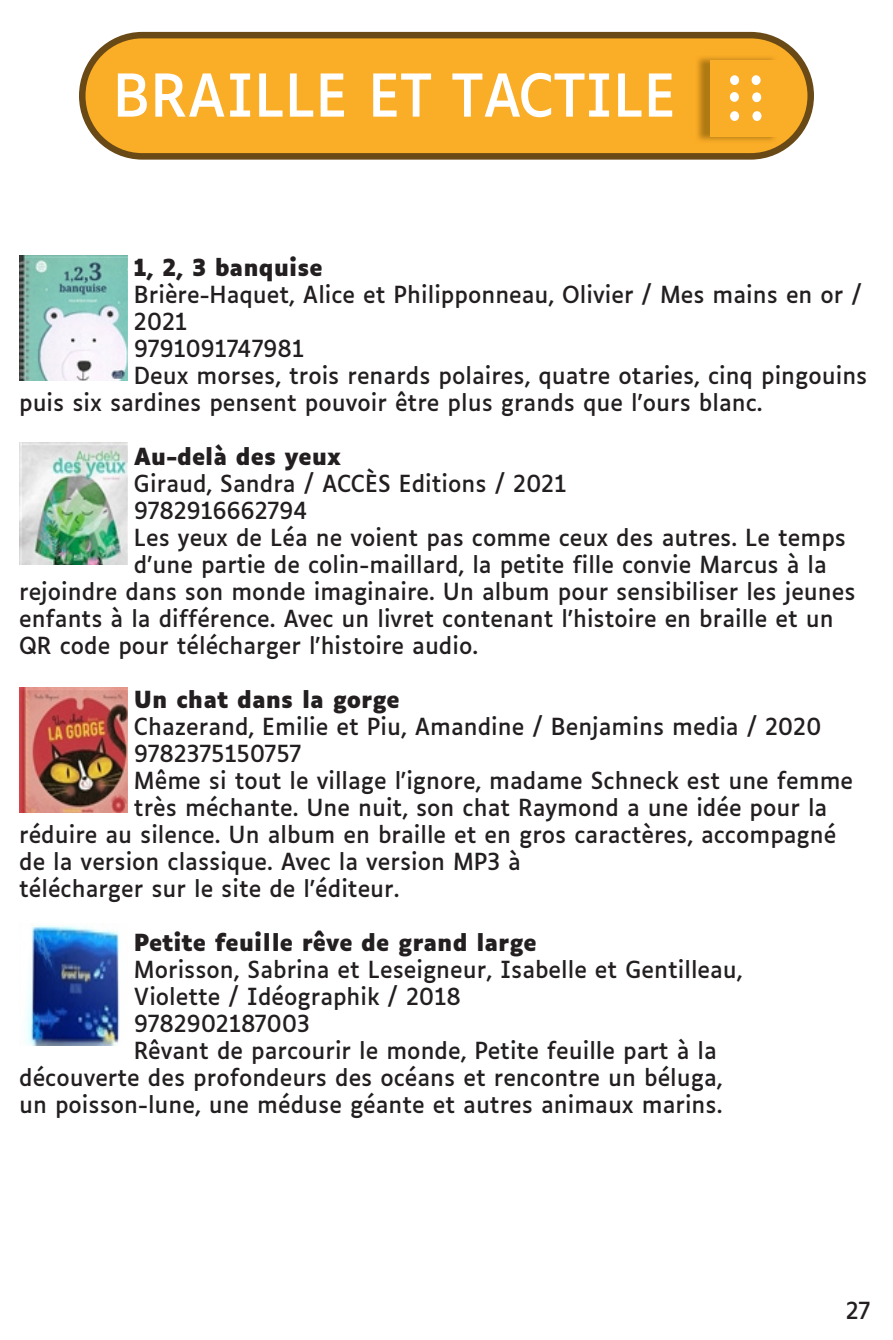
<style>
.page{position:relative;width:893px;height:1340px;background:#fff}
.page>*{position:absolute;margin:0;border:0;box-sizing:border-box;transform-origin:0 0}
.t1{font:56.48px "Luciole";color:#fff}
.résumé{font:22.5px/27px "Luciole";color:#231f20}
.Titre_livre{font:700 22.5px "Luciole";color:#231f20}
.résumé-2{font:22.5px "Luciole";letter-spacing:-.02em;color:#231f20}
</style>
<div class="page">
<img style="left:19px;top:255px;width:109px;height:126px">
<img style="left:19px;top:442px;width:109px;height:123px">
<img style="left:19px;top:687px;width:109px;height:125px">
<img style="left:26px;top:923px;width:94px;height:122px">
<div style="left:84px;top:35px;width:727px;height:121px;background:#faad26;border-radius:60px"></div>
<div style="left:79px;top:32px;width:735px;height:128px;border:7px solid #694915;border-radius:60px"></div>
<img style="left:697px;top:57px;width:78px;height:84px">
<div style="left:710px;top:60px;width:71px;height:76px;background:#faad26"></div>
<div style="left:730px;top:75px;width:9px;height:10px;background:#fff;border-radius:50%"></div>
<div style="left:730px;top:92px;width:9px;height:10px;background:#fff;border-radius:50%"></div>
<div style="left:730px;top:111px;width:9px;height:10px;background:#fff;border-radius:50%"></div>
<div style="left:752px;top:75px;width:9px;height:10px;background:#fff;border-radius:50%"></div>
<div style="left:752px;top:92px;width:9px;height:10px;background:#fff;border-radius:50%"></div>
<div style="left:752px;top:111px;width:9px;height:10px;background:#fff;border-radius:50%"></div>
<h1 class="t1" style="left:113px;top:44px;width:565px">BRAILLE ET TACTILE</h1>
<p class="Titre_livre" style="left:134px;top:255px;width:190px">1, 2, 3 banquise</p>
<p class="résumé" style="left:134px;top:279px;width:729px">Brière-Haquet, Alice et Philipponneau, Olivier / Mes mains en or /<br>2021</p>
<p class="résumé-2" style="left:134px;top:328px;width:172px">9791091747981</p>
<p class="résumé" style="left:19px;top:360px;width:850px;text-indent:115px">Deux morses, trois renards polaires, quatre otaries, cinq pingouins puis six sardines pensent pouvoir être plus grands que l'ours blanc.</p>
<p class="Titre_livre" style="left:134px;top:444px;width:209px">Au-delà des yeux</p>
<p class="résumé" style="left:134px;top:468px;width:434px">Giraud, Sandra / ACCÈS Editions / 2021</p>
<p class="résumé-2" style="left:134px;top:490px;width:175px">9782916662794</p>
<p class="résumé" style="left:134px;top:522px;width:714px">Les yeux de Léa ne voient pas comme ceux des autres. Le temps</p>
<p class="résumé" style="left:134px;top:549px;width:694px">d'une partie de colin-maillard, la petite fille convie Marcus à la</p>
<p class="résumé" style="left:19px;top:576px;width:838px">rejoindre dans son monde imaginaire. Un album pour sensibiliser les jeunes</p>
<p class="résumé" style="left:19px;top:603px;width:816px">enfants à la différence. Avec un livret contenant l'histoire en braille et un</p>
<p class="résumé" style="left:19px;top:630px;width:461px">QR code pour télécharger l'histoire audio.</p>
<p class="Titre_livre" style="left:134px;top:687px;width:267px">Un chat dans la gorge</p>
<p class="résumé" style="left:134px;top:711px;width:689px">Chazerand, Emilie et Piu, Amandine / Benjamins media / 2020</p>
<p class="résumé" style="left:134px;top:738px;width:169px">9782375150757</p>
<p class="résumé" style="left:134px;top:765px;width:721px">Même si tout le village l'ignore, madame Schneck est une femme</p>
<p class="résumé" style="left:134px;top:792px;width:695px">très méchante. Une nuit, son chat Raymond a une idée pour la</p>
<p class="résumé" style="left:19px;top:819px;width:819px">réduire au silence. Un album en braille et en gros caractères, accompagné</p>
<p class="résumé" style="left:19px;top:846px;width:503px">de la version classique. Avec la version MP3 à</p>
<p class="résumé" style="left:19px;top:873px;width:382px">télécharger sur le site de l'éditeur.</p>
<p class="Titre_livre" style="left:134px;top:930px;width:404px">Petite feuille rêve de grand large</p>
<p class="résumé" style="left:134px;top:954px;width:610px">Morisson, Sabrina et Leseigneur, Isabelle et Gentilleau,<br>Violette / Idéographik / 2018</p>
<p class="résumé-2" style="left:134px;top:1003px;width:177px">9782902187003</p>
<p class="résumé" style="left:19px;top:1035px;width:705px;text-indent:115px">Rêvant de parcourir le monde, Petite feuille part à la découverte des profondeurs des océans et rencontre un béluga, un poisson-lune, une méduse géante et autres animaux marins.</p>
<p class="résumé" style="left:846px;top:1294px;width:26px">27</p>
</div>
